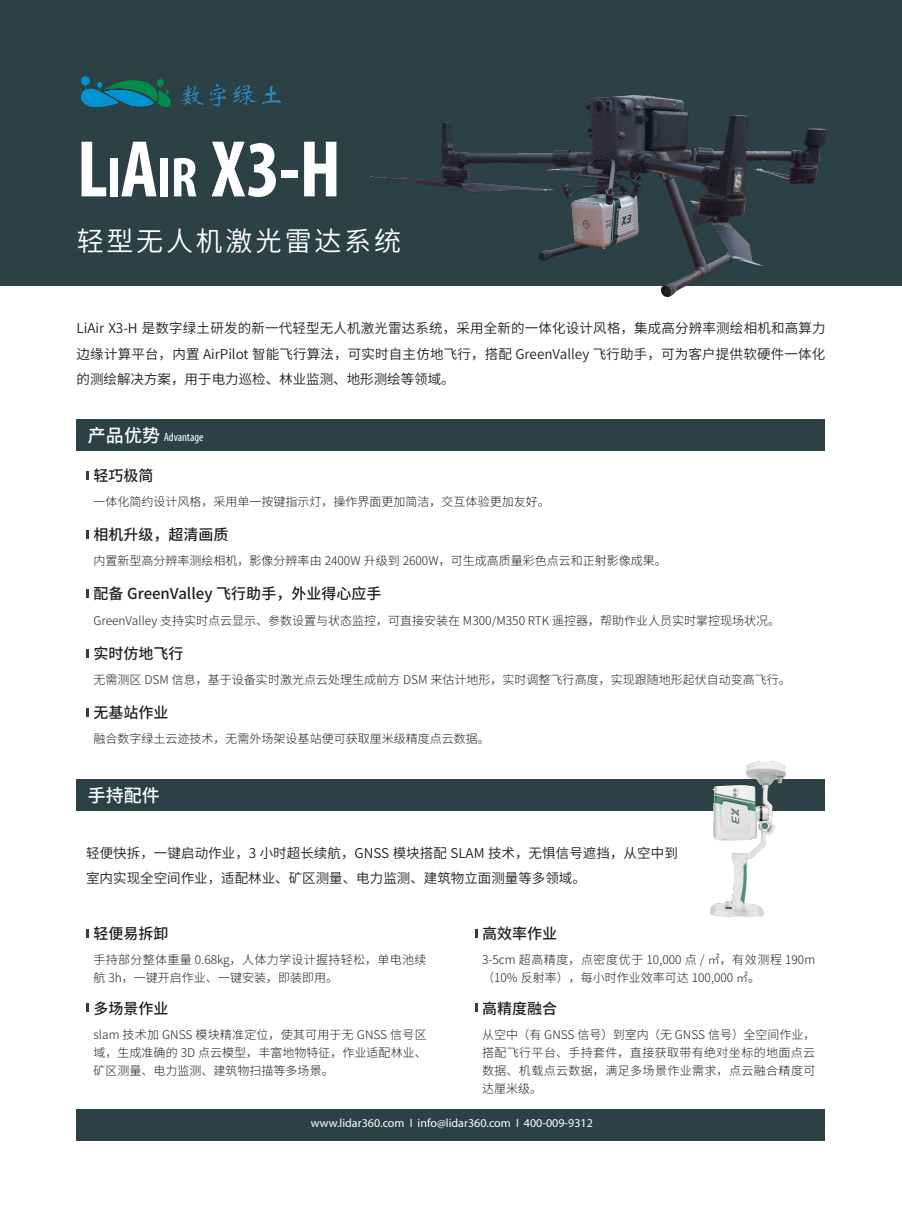
<style>
.page{position:relative;width:902px;height:1217px;background:#fff}
.page>*{position:absolute;margin:0;border:0;box-sizing:border-box;transform-origin:0 0}
.t1{font:700 condensed 81px "Myriad Pro";color:#fff}
.t2{font:27px "Source Han Sans CN";letter-spacing:.1em;color:#fff}
.t3{font:500 18px "Source Han Sans CN";color:#fff}
.t4{font:500 15px "Source Han Sans CN";color:#231f20}
.t5{font:13.5px/25.5px "Source Han Sans CN";color:#231f20;text-align:justify}
.t6{font:300 12px/18px "Source Han Sans CN";color:#231f20;text-align:justify}
.t7{font:300 12px/18px "Source Han Sans CN";letter-spacing:.03em;color:#231f20}
.t8{font:12px "Myriad Pro";color:#fff}
.t9{font:condensed 12px "Myriad Pro";color:#fff}
.s1{font-size:56.7px}
</style>
<div class="page">
<div style="left:0;top:0;width:901px;height:285px;background:#2b4146"></div>
<img style="left:81px;top:76px;width:200px;height:32px">
<img style="left:370px;top:95px;width:455px;height:201px">
<div style="left:76px;top:419px;width:749px;height:31px;background:#2b4146"></div>
<svg style="left:87px;top:471px;width:2px;height:8px"></svg>
<svg style="left:87px;top:649px;width:2px;height:8px"></svg>
<svg style="left:87px;top:589px;width:2px;height:9px"></svg>
<svg style="left:87px;top:530px;width:2px;height:8px"></svg>
<svg style="left:87px;top:708px;width:2px;height:8px"></svg>
<div style="left:76px;top:1108px;width:749px;height:32px;background:#2b4146"></div>
<div style="left:76px;top:779px;width:749px;height:31px;background:#2b4146"></div>
<svg style="left:87px;top:929px;width:2px;height:8px"></svg>
<svg style="left:475px;top:929px;width:2px;height:8px"></svg>
<svg style="left:87px;top:1003px;width:2px;height:8px"></svg>
<svg style="left:475px;top:1003px;width:2px;height:8px"></svg>
<img style="left:710px;top:761px;width:75px;height:155px">
<p class="t1" style="left:77px;top:119px;width:266px">L<span class="s1">i</span>A<span class="s1">ir</span> X3-H</p>
<p class="t2" style="left:77px;top:226px;width:325px">轻型无人机激光雷达系统</p>
<p class="t5" style="left:77px;top:315px;width:750px">LiAir X3-H 是数字绿土研发的新一代轻型无人机激光雷达系统，采用全新的一体化设计风格，集成高分辨率测绘相机和高算力边缘计算平台，内置 AirPilot 智能飞行算法，可实时自主仿地飞行，搭配 GreenValley 飞行助手，可为客户提供软硬件一体化的测绘解决方案，用于电力巡检、林业监测、地形测绘等领域。</p>
<p class="t3" style="left:88px;top:425px;width:73px">产品优势</p>
<p class="t9" style="left:164px;top:430px;width:41px">Advantage</p>
<p class="t4" style="left:93px;top:467px;width:61px">轻巧极简</p>
<p class="t6" style="left:93px;top:493px;width:457px">一体化简约设计风格，采用单一按键指示灯，操作界面更加简洁，交互体验更加友好。</p>
<p class="t4" style="left:93px;top:526px;width:136px">相机升级，超清画质</p>
<p class="t6" style="left:93px;top:552px;width:574px">内置新型高分辨率测绘相机，影像分辨率由 2400W 升级到 2600W，可生成高质量彩色点云和正射影像成果。</p>
<p class="t4" style="left:93px;top:585px;width:289px">配备 GreenValley 飞行助手，外业得心应手</p>
<p class="t6" style="left:93px;top:611px;width:688px">GreenValley 支持实时点云显示、参数设置与状态监控，可直接安装在 M300/M350 RTK 遥控器，帮助作业人员实时掌控现场状况。</p>
<p class="t4" style="left:93px;top:644px;width:91px">实时仿地飞行</p>
<p class="t6" style="left:93px;top:670px;width:698px">无需测区 DSM 信息，基于设备实时激光点云处理生成前方 DSM 来估计地形，实时调整飞行高度，实现跟随地形起伏自动变高飞行。</p>
<p class="t4" style="left:93px;top:703px;width:76px">无基站作业</p>
<p class="t6" style="left:93px;top:729px;width:397px">融合数字绿土云迹技术，无需外场架设基站便可获取厘米级精度点云数据。</p>
<p class="t3" style="left:88px;top:784px;width:74px">手持配件</p>
<p class="t5" style="left:86px;top:840px;width:593px">轻便快拆，一键启动作业，3 小时超长续航，GNSS 模块搭配 SLAM 技术，无惧信号遮挡，从空中到室内实现全空间作业，适配林业、矿区测量、电力监测、建筑物立面测量等多领域。</p>
<p class="t4" style="left:93px;top:924px;width:76px">轻便易拆卸</p>
<p class="t7" style="left:93px;top:950px;width:335px">手持部分整体重量 0.68kg，人体力学设计握持轻松，单电池续航 3h，一键开启作业、一键安装，即装即用。</p>
<p class="t4" style="left:93px;top:999px;width:76px">多场景作业</p>
<p class="t6" style="left:93px;top:1025px;width:335px">slam 技术加 GNSS 模块精准定位，使其可用于无 GNSS 信号区域，生成准确的 3D 点云模型，丰富地物特征，作业适配林业、矿区测量、电力监测、建筑物扫描等多场景。</p>
<p class="t4" style="left:482px;top:924px;width:76px">高效率作业</p>
<p class="t6" style="left:482px;top:950px;width:335px">3-5cm 超高精度，点密度优于 10,000 点 / ㎡，有效测程 190m（10% 反射率），每小时作业效率可达 100,000 ㎡。</p>
<p class="t4" style="left:482px;top:999px;width:76px">高精度融合</p>
<p class="t6" style="left:482px;top:1025px;width:335px">从空中（有 GNSS 信号）到室内（无 GNSS 信号）全空间作业，搭配飞行平台、手持套件，直接获取带有绝对坐标的地面点云数据、机载点云数据，满足多场景作业需求，点云融合精度可达厘米级。</p>
<p class="t8" style="left:311px;top:1115px;width:283px">www.lidar360.com I info@lidar360.com I 400-009-9312</p>
</div>
